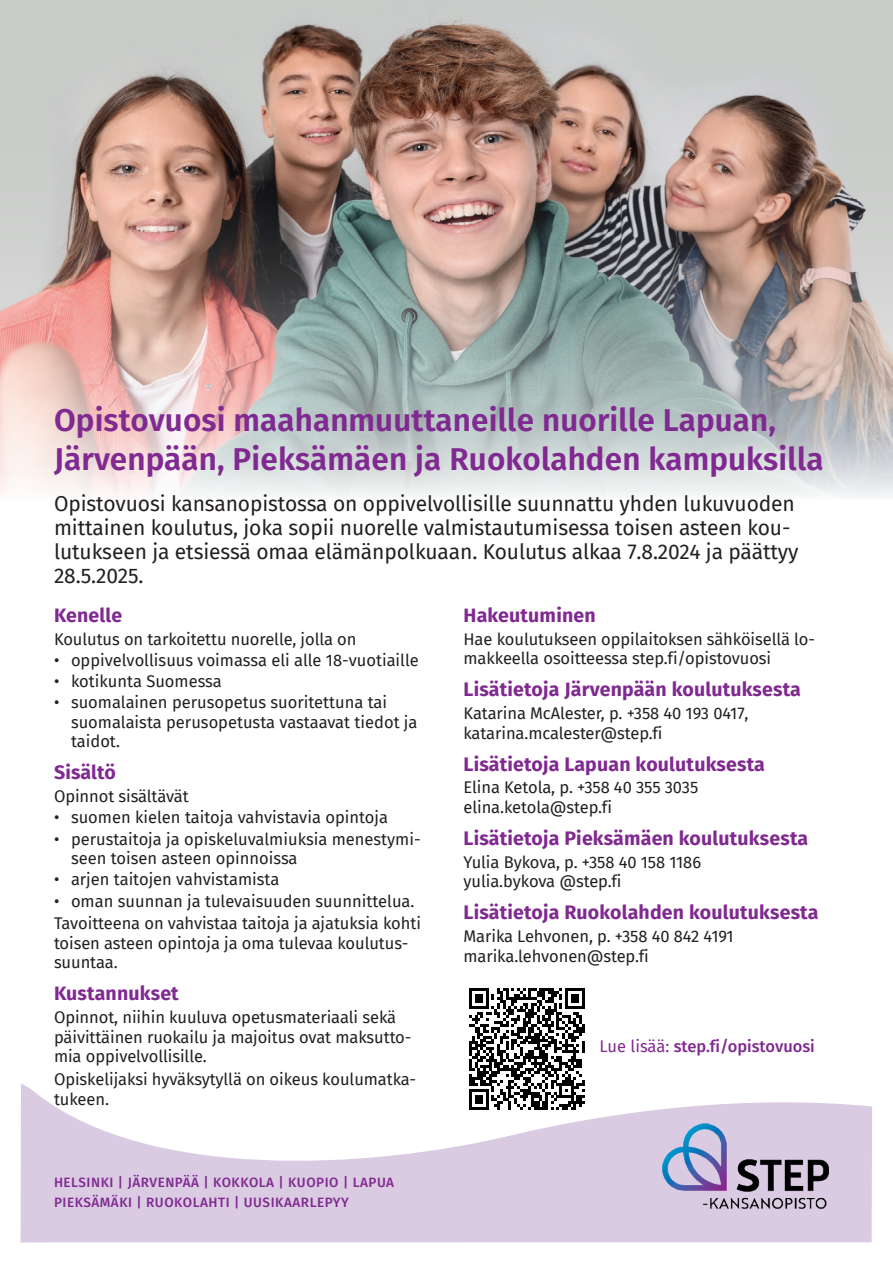
<style>
.page{position:relative;width:893px;height:1263px;background:#fff}
.page>*{position:absolute;margin:0;border:0;box-sizing:border-box;transform-origin:0 0}
._1_leipis{font:600 31.5px/39px "Fira Sans";letter-spacing:.005em;color:#802990}
._1_leipis-2{font:21px/24px "Fira Sans";letter-spacing:-.005em;color:#231f20}
.Väliotsikko{font:700 19.5px "Fira Sans";letter-spacing:.01em;color:#802990}
._1_leipis-3{font:16.5px/19.5px "Fira Sans";letter-spacing:-.005em;color:#231f20}
.Leipis-2{font:16.5px/19.5px "Fira Sans";letter-spacing:-.005em;color:#231f20}
.Väliotsikko-3-sivu{font:500 16.5px "Fira Sans";color:#802990}
._2_leipis{font:500 13.5px/19.5px "Fira Sans";letter-spacing:.04em;color:#802990}
.s1{font-weight:400}
</style>
<div class="page">
<img style="left:0;top:0;width:893px;height:497px">
<svg style="left:21px;top:1083px;width:851px;height:159px;fill:#dacbe3"></svg>
<img style="left:641px;top:1103px;width:209px;height:127px">
<div style="left:463px;top:982px;width:127px;height:133px;background:#fff"></div>
<svg style="left:469px;top:988px;width:116px;height:122px"></svg>
<p class="_1_leipis" style="left:54px;top:399px;width:771px">Opistovuosi maahanmuuttaneille nuorille Lapuan,<br>Järvenpään, Pieksämäen ja Ruokolahden kampuksilla</p>
<p class="_1_leipis-2" style="left:54px;top:491px;width:746px">Opistovuosi kansanopistossa on oppivelvollisille suunnattu yhden lukuvuoden mittainen koulutus, joka sopii nuorelle valmistautumisessa toisen asteen kou&shy;lutukseen ja etsiessä omaa elämänpolkuaan. Koulutus alkaa 7.8.2024 ja päättyy 28.5.2025.</p>
<p class="Väliotsikko" style="left:463px;top:599px;width:134px">Hakeutuminen</p>
<p class="_1_leipis-3" style="left:463px;top:629px;width:353px">Hae koulutukseen oppilaitoksen sähköisellä lo&shy;makkeella osoitteessa step.fi/opistovuosi</p>
<p class="Väliotsikko" style="left:463px;top:673px;width:339px">Lisätietoja Järvenpään koulutuksesta</p>
<p class="_1_leipis-3" style="left:463px;top:703px;width:287px">Katarina McAlester, p. +358 40 193 0417, katarina.mcalester@step.fi</p>
<p class="Väliotsikko" style="left:463px;top:747px;width:303px">Lisätietoja Lapuan koulutuksesta</p>
<p class="_1_leipis-3" style="left:463px;top:777px;width:236px">Elina Ketola, p. +358 40 355 3035 elina.ketola@step.fi</p>
<p class="Väliotsikko" style="left:463px;top:822px;width:346px">Lisätietoja Pieksämäen koulutuksesta</p>
<p class="_1_leipis-3" style="left:463px;top:852px;width:239px">Yulia Bykova, p. +358 40 158 1186 yulia.bykova @step.fi</p>
<p class="Väliotsikko" style="left:463px;top:896px;width:356px">Lisätietoja Ruokolahden koulutuksesta</p>
<p class="_1_leipis-3" style="left:463px;top:926px;width:272px">Marika Lehvonen, p. +358 40 842 4191 marika.lehvonen@step.fi</p>
<p class="Väliotsikko" style="left:54px;top:599px;width:70px">Kenelle</p>
<p class="_1_leipis-3" style="left:54px;top:629px;width:304px">Koulutus on tarkoitettu nuorelle, jolla on</p>
<p class="_1_leipis-3" style="left:54px;top:650px;width:366px">• oppivelvollisuus voimassa eli alle 18-vuotiaille</p>
<p class="_1_leipis-3" style="left:54px;top:671px;width:169px">• kotikunta Suomessa</p>
<p class="_1_leipis-3" style="left:71px;top:692px;width:348px;text-indent:-17px">• suomalainen perusopetus suoritettuna tai suomalaista perusopetusta vastaavat tiedot ja taidot.</p>
<p class="Väliotsikko" style="left:54px;top:756px;width:63px">Sisältö</p>
<p class="_1_leipis-3" style="left:54px;top:786px;width:136px">Opinnot sisältävät</p>
<p class="_1_leipis-3" style="left:54px;top:807px;width:336px">• suomen kielen taitoja vahvistavia opintoja</p>
<p class="_1_leipis-3" style="left:71px;top:829px;width:351px;text-indent:-17px">• perustaitoja ja opiskeluvalmiuksia menestymi&shy;seen toisen asteen opinnoissa</p>
<p class="_1_leipis-3" style="left:54px;top:869px;width:227px">• arjen taitojen vahvistamista</p>
<p class="_1_leipis-3" style="left:54px;top:890px;width:362px">• oman suunnan ja tulevaisuuden suunnittelua.</p>
<p class="Leipis-2" style="left:54px;top:913px;width:368px">Tavoitteena on vahvistaa taitoja ja ajatuksia kohti toisen asteen opintoja ja oma tulevaa koulutus&shy;suuntaa.</p>
<p class="Väliotsikko" style="left:54px;top:977px;width:126px">Kustannukset</p>
<p class="_1_leipis-3" style="left:54px;top:1007px;width:359px">Opinnot, niihin kuuluva opetusmateriaali sekä päivittäinen ruokailu ja majoitus ovat maksutto&shy;mia oppivelvollisille.</p>
<p class="Leipis-2" style="left:54px;top:1069px;width:364px">Opiskelijaksi hyväksytyllä on oikeus koulumatka&shy;tukeen.</p>
<p class="Väliotsikko-3-sivu" style="left:600px;top:1033px;width:217px"><span class="s1">Lue lisää:</span> step.fi/opistovuosi</p>
<p class="_2_leipis" style="left:54px;top:1172px;width:342px">HELSINKI | JÄRVENPÄÄ | KOKKOLA | KUOPIO | LAPUA<br>PIEKSÄMÄKI | RUOKOLAHTI | UUSIKAARLEPYY</p>
</div>
